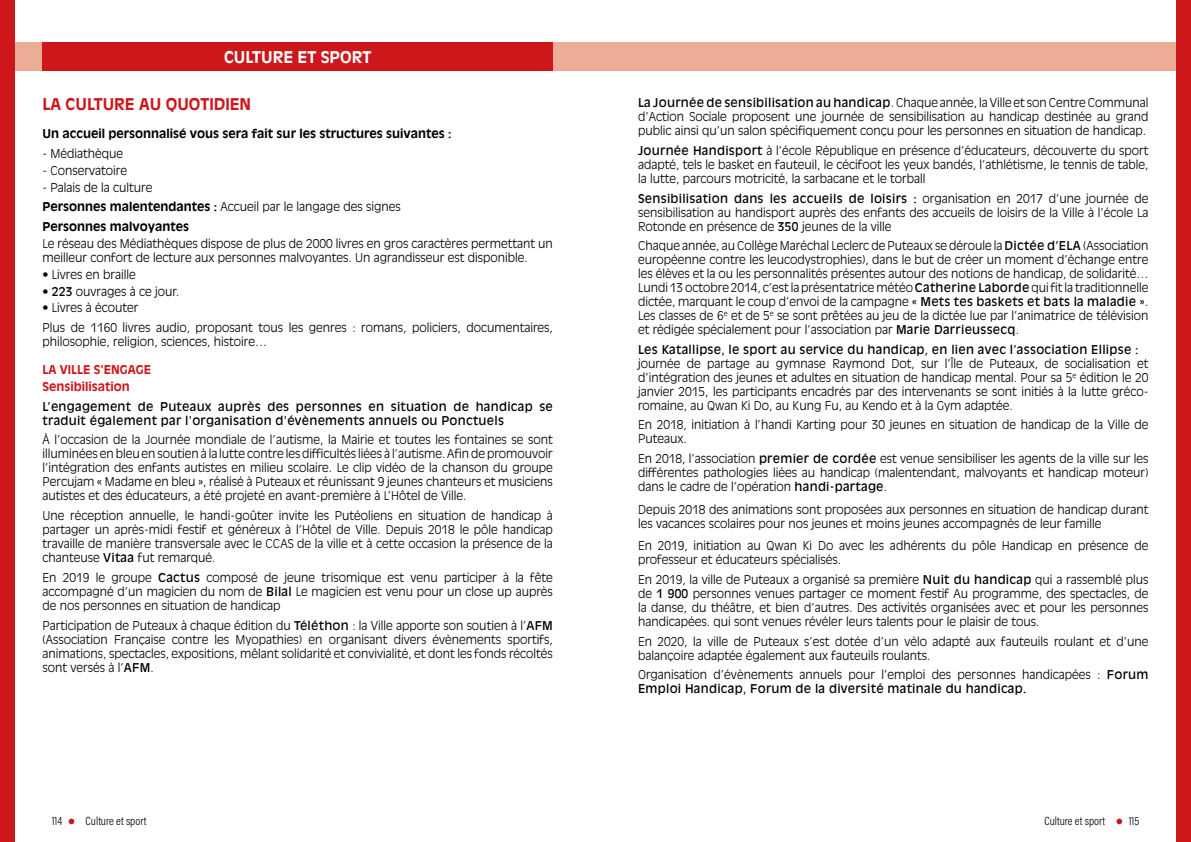
<style>
.page{position:relative;width:1191px;height:842px;background:#fff}
.page>*{position:absolute;margin:0;border:0;box-sizing:border-box;transform-origin:0 0}
.t1{font:700 16px "Antique Olive Std";color:#cd171a}
.t2{font:700 16px "Antique Olive Std";color:#fff}
.t3{font:300 12px/14px "Antique Olive Std";color:#000;text-align:justify}
.t4{font:12px/14px "Antique Olive Std";letter-spacing:.02em;color:#000}
.t5{font:700 12px "Antique Olive Std";color:#000}
.t6{font:300 12px "Acumin Pro Cond";color:#000}
.t7{font:700 12px/16.8px "Antique Olive Std";color:#cd171a}
.s1{font-weight:700}
.s2{font-weight:400}
</style>
<div class="page">
<svg style="left:69px;top:819px;width:5px;height:5px"></svg>
<svg style="left:1116px;top:819px;width:6px;height:5px"></svg>
<div style="left:14px;top:43px;width:1162px;height:28px;background:#ecac95"></div>
<div style="left:43px;top:43px;width:510px;height:28px;background:#cd171a"></div>
<div style="left:1176px;top:0;width:15px;height:842px;background:#cd171a"></div>
<div style="left:0;top:0;width:14px;height:842px;background:#cd171a"></div>
<h1 class="t2" style="left:224px;top:47px;width:149px">CULTURE ET SPORT</h1>
<h1 class="t1" style="left:43px;top:94px;width:210px">LA CULTURE AU QUOTIDIEN</h1>
<p class="t5" style="left:43px;top:127px;width:410px">Un accueil personnalisé vous sera fait sur les structures suivantes :</p>
<p class="t3" style="left:43px;top:147px;width:82px">- Médiathèque</p>
<p class="t3" style="left:43px;top:164px;width:86px">- Conservatoire</p>
<p class="t3" style="left:43px;top:178px;width:360px;line-height:19.7px;text-align:left">- Palais de la culture<br><span class="s1">Personnes malentendantes :</span> Accueil par le langage des signes<br><span class="s1">Personnes malvoyantes</span></p>
<p class="t3" style="left:43px;top:237px;width:512px">Le réseau des Médiathèques dispose de plus de 2000 livres en gros caractères permettant un meilleur confort de lecture aux personnes malvoyantes. Un agrandisseur est disponible.</p>
<p class="t3" style="left:43px;top:267px;width:95px">• Livres en braille</p>
<p class="t3" style="left:43px;top:284px;width:138px">• <span class="s2">223</span> ouvrages à ce jour.</p>
<p class="t3" style="left:43px;top:298px;width:512px;line-height:19.7px">• Livres à écouter<br>Plus de 1160 livres audio, proposant tous les genres : romans, policiers, documentaires,</p>
<p class="t3" style="left:43px;top:335px;width:226px">philosophie, religion, sciences, histoire…</p>
<p class="t7" style="left:43px;top:361px;width:110px">LA VILLE S’ENGAGE<br>Sensibilisation</p>
<p class="t4" style="left:43px;top:399px;width:512px">L’engagement de Puteaux auprès des personnes en situation de handicap se traduit également par l’organisation d’évènements annuels ou Ponctuels</p>
<p class="t3" style="left:43px;top:433px;width:512px">À l’occasion de la Journée mondiale de l’autisme, la Mairie et toutes les fontaines se sont illuminées en bleu en soutien à la lutte contre les difficultés liées à l’autisme. Afin de promouvoir l’intégration des enfants autistes en milieu scolaire. Le clip vidéo de la chanson du groupe Percujam « Madame en bleu », réalisé à Puteaux et réunissant 9 jeunes chanteurs et musiciens autistes et des éducateurs, a été projeté en avant-première à L’Hôtel de Ville.</p>
<p class="t3" style="left:43px;top:509px;width:512px">Une réception annuelle, le handi-goûter invite les Putéoliens en situation de handicap à partager un après-midi festif et généreux à l’Hôtel de Ville. Depuis 2018 le pôle handicap travaille de manière transversale avec le CCAS de la ville et à cette occasion la présence de la chanteuse <span class="s2">Vitaa</span> fut remarqué.</p>
<p class="t3" style="left:43px;top:571px;width:512px">En 2019 le groupe <span class="s2">Cactus</span> composé de jeune trisomique est venu participer à la fête accompagné d’un magicien du nom de <span class="s2">Bilal</span> Le magicien est venu pour un close up auprès de nos personnes en situation de handicap</p>
<p class="t3" style="left:43px;top:618px;width:512px">Participation de Puteaux à chaque édition du <span class="s2">Téléthon</span> : la Ville apporte son soutien à l’<span class="s2">AFM </span>(Association Française contre les Myopathies) en organisant divers évènements sportifs, animations, spectacles, expositions, mêlant solidarité et convivialité, et dont les fonds récoltés sont versés à l’<span class="s2">AFM</span>.</p>
<p class="t3" style="left:638px;top:96px;width:512px"><span class="s2">La Journée de sensibilisation au handicap</span>. Chaque année, la Ville et son Centre Communal d’Action Sociale proposent une journée de sensibilisation au handicap destinée au grand public ainsi qu’un salon spécifiquement conçu pour les personnes en situation de handicap.</p>
<p class="t3" style="left:638px;top:144px;width:512px"><span class="s2">Journée Handisport</span> à l’école République en présence d’éducateurs, découverte du sport adapté, tels le basket en fauteuil, le cécifoot les yeux bandés, l’athlétisme, le tennis de table, la lutte, parcours motricité, la sarbacane et le torball</p>
<p class="t3" style="left:638px;top:191px;width:512px"><span class="s2">Sensibilisation dans les accueils de loisirs :</span> organisation en 2017 d’une journée de sensibilisation au handisport auprès des enfants des accueils de loisirs de la Ville à l’école La Rotonde en présence de <span class="s2">350</span> jeunes de la ville</p>
<p class="t3" style="left:638px;top:239px;width:512px">Chaque année, au Collège Maréchal Leclerc de Puteaux se déroule la <span class="s2">Dictée d’ELA</span> (Association européenne contre les leucodystrophies), dans le but de créer un moment d’échange entre les élèves et la ou les personnalités présentes autour des notions de handicap, de solidarité… Lundi 13 octobre 2014, c’est la présentatrice météo <span class="s2">Catherine Laborde</span> qui fit la traditionnelle dictée, marquant le coup d’envoi de la campagne <span class="s2">« Mets tes baskets et bats la maladie »</span>.<br>Les classes de 6<sup>e</sup> et de 5<sup>e</sup> se sont prêtées au jeu de la dictée lue par l’animatrice de télévision et rédigée spécialement pour l’association par <span class="s2">Marie Darrieussecq</span>.</p>
<p class="t4" style="left:638px;top:342px;width:502px">Les Katallipse, le sport au service du handicap, en lien avec l’association Ellipse :</p>
<p class="t3" style="left:638px;top:357px;width:512px">journée de partage au gymnase Raymond Dot, sur l’Île de Puteaux, de socialisation et d’intégration des jeunes et adultes en situation de handicap mental. Pour sa 5<sup>e</sup> édition le 20 janvier 2015, les participants encadrés par des intervenants se sont initiés à la lutte gréco&shy;romaine, au Qwan Ki Do, au Kung Fu, au Kendo et à la Gym adaptée.</p>
<p class="t3" style="left:638px;top:418px;width:512px">En 2018, initiation à l’handi Karting pour 30 jeunes en situation de handicap de la Ville de<br>Puteaux.</p>
<p class="t3" style="left:638px;top:452px;width:512px">En 2018, l’association <span class="s2">premier de cordée</span> est venue sensibiliser les agents de la ville sur les différentes pathologies liées au handicap (malentendant, malvoyants et handicap moteur) dans le cadre de l’opération <span class="s2">handi-partage</span>.</p>
<p class="t3" style="left:638px;top:502px;width:512px">Depuis 2018 des animations sont proposées aux personnes en situation de handicap durant les vacances scolaires pour nos jeunes et moins jeunes accompagnés de leur famille</p>
<p class="t3" style="left:638px;top:539px;width:512px">En 2019, initiation au Qwan Ki Do avec les adhérents du pôle Handicap en présence de professeur et éducateurs spécialisés.</p>
<p class="t3" style="left:638px;top:573px;width:512px">En 2019, la ville de Puteaux a organisé sa première <span class="s2">Nuit du handicap</span> qui a rassemblé plus de <span class="s2">1 900</span> personnes venues partager ce moment festif Au programme, des spectacles, de la danse, du théâtre, et bien d’autres. Des activités organisées avec et pour les personnes handicapées. qui sont venues révéler leurs talents pour le plaisir de tous.</p>
<p class="t3" style="left:638px;top:634px;width:512px">En 2020, la ville de Puteaux s’est dotée d’un vélo adapté aux fauteuils roulant et d’une balançoire adaptée également aux fauteuils roulants.</p>
<p class="t3" style="left:638px;top:668px;width:512px">Organisation d’évènements annuels pour l’emploi des personnes handicapées : <span class="s2">Forum<br>Emploi Handicap, Forum de la diversité matinale du handicap.</span></p>
<p class="t6" style="left:52px;top:813px;width:12px">114</p>
<p class="t6" style="left:86px;top:813px;width:62px">Culture et sport</p>
<p class="t6" style="left:1044px;top:813px;width:62px">Culture et sport</p>
<p class="t6" style="left:1128px;top:813px;width:12px">115</p>
</div>
